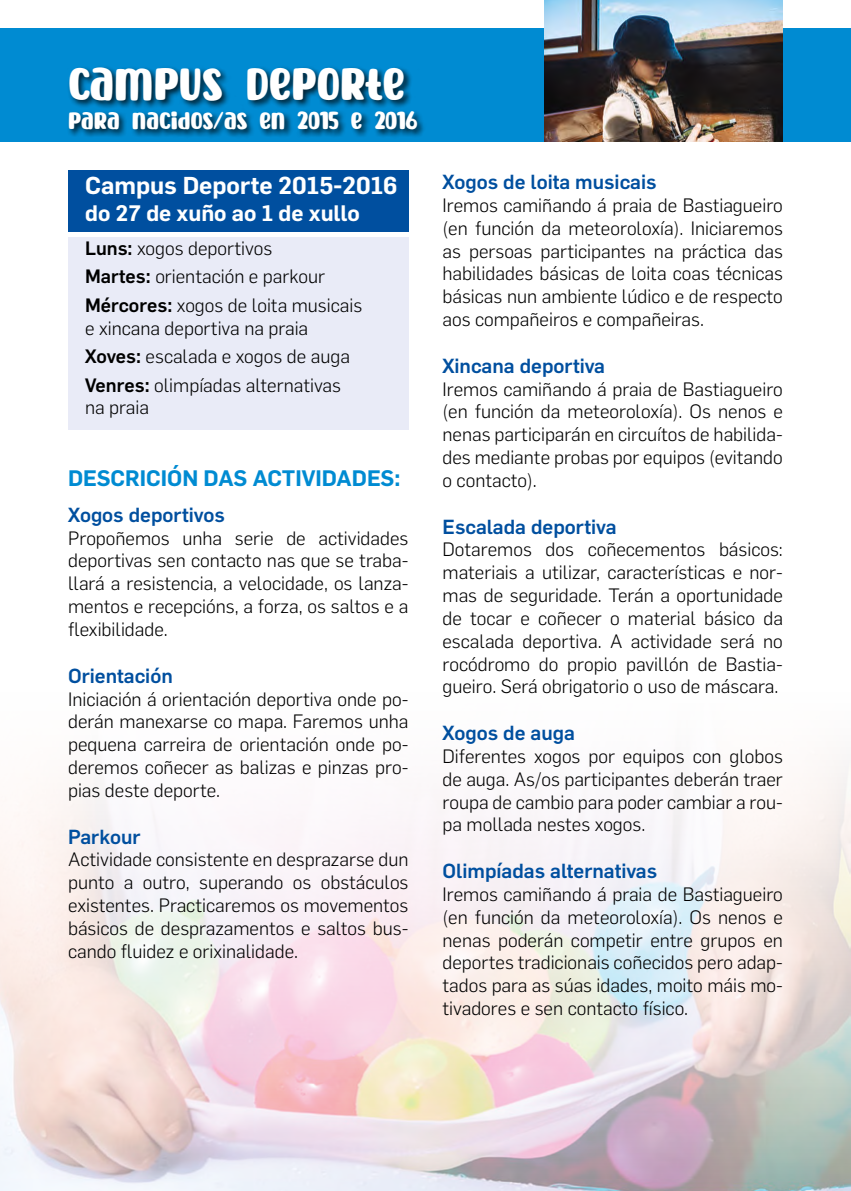
<style>
.page{position:relative;width:851px;height:1191px;background:#fff}
.page>*{position:absolute;margin:0;border:0;box-sizing:border-box;transform-origin:0 0}
.t1{font:46px "Caramel Sweets";color:#fff}
.t2{font:24px "Caramel Sweets";color:#fff}
.t3{font:600 24px "Flama";color:#fff}
.t4{font:600 22px "Flama";color:#008bd2}
.t5{font:600 22px "Flama";color:#fff}
.t6{font:500 20px "Flama";color:#004f9f}
.t7{font:300 19px/22.8px "Flama";color:#000;text-align:justify}
.s1{font-weight:500}
</style>
<div class="page">
<div style="left:0;top:28px;width:850px;height:114px;background:#008bd2"></div>
<img style="left:0;top:766px;width:850px;height:425px">
<div style="left:68px;top:237px;width:340px;height:192px;background:#e9ebf7"></div>
<div style="left:68px;top:170px;width:340px;height:62px;background:#004f9f"></div>
<div style="left:67px;top:66px;width:359px;height:73px;background:#000;opacity:.75"></div>
<img style="left:544px;top:0;width:238px;height:142px">
<h1 class="t1" style="left:68px;top:62px;width:338px">CAMPUS DEPORTE</h1>
<p class="t2" style="left:68px;top:109px;width:351px">PARA NACIDOS/AS EN 2015 E 2016</p>
<p class="t3" style="left:85px;top:168px;width:314px">Campus Deporte 2015-2016</p>
<p class="t5" style="left:85px;top:197px;width:276px">do 27 de xuño ao 1 de xullo</p>
<p class="t7" style="left:85px;top:233px;width:279px;line-height:28.4px;text-align:left"><span class="s1">Luns:</span> xogos deportivos<br><span class="s1">Martes:</span> orientación e parkour<br><span class="s1">Mércores:</span> xogos de loita musicais</p>
<p class="t7" style="left:85px;top:313px;width:266px;line-height:28.4px;text-align:left">e xincana deportiva na praia<br><span class="s1">Xoves:</span> escalada e xogos de auga<br><span class="s1">Venres:</span> olimpíadas alternativas</p>
<p class="t7" style="left:85px;top:395px;width:65px">na praia</p>
<p class="t4" style="left:68px;top:463px;width:334px">DESCRICIÓN DAS ACTIVIDADES:</p>
<p class="t6" style="left:68px;top:500px;width:158px">Xogos deportivos</p>
<p class="t7" style="left:68px;top:525px;width:342px">Propoñemos unha serie de actividades deportivas sen contacto nas que se traba&shy;llará a resistencia, a velocidade, os lanza&shy;mentos e recepcións, a forza, os saltos e a flexibilidade.</p>
<p class="t6" style="left:68px;top:661px;width:106px">Orientación</p>
<p class="t7" style="left:68px;top:686px;width:342px">Iniciación á orientación deportiva onde po&shy;derán manexarse co mapa. Faremos unha pequena carreira de orientación onde po&shy;deremos coñecer as balizas e pinzas pro&shy;pias deste deporte.</p>
<p class="t6" style="left:68px;top:822px;width:74px">Parkour</p>
<p class="t7" style="left:68px;top:847px;width:342px">Actividade consistente en desprazarse dun punto a outro, superando os obstáculos existentes. Practicaremos os movementos básicos de desprazamentos e saltos bus&shy;cando fluidez e orixinalidade.</p>
<p class="t6" style="left:442px;top:168px;width:215px">Xogos de loita musicais</p>
<p class="t7" style="left:442px;top:193px;width:342px">Iremos camiñando á praia de Bastiagueiro (en función da meteoroloxía). Iniciaremos as persoas participantes na práctica das habilidades básicas de loita coas técnicas básicas nun ambiente lúdico e de respecto aos compañeiros e compañeiras.</p>
<p class="t6" style="left:442px;top:351px;width:164px">Xincana deportiva</p>
<p class="t7" style="left:442px;top:376px;width:342px">Iremos camiñando á praia de Bastiagueiro (en función da meteoroloxía). Os nenos e nenas participarán en circuítos de habilida&shy;des mediante probas por equipos (evitando o contacto).</p>
<p class="t6" style="left:442px;top:512px;width:175px">Escalada deportiva</p>
<p class="t7" style="left:442px;top:537px;width:342px">Dotaremos dos coñecementos básicos: materiais a utilizar, características e nor&shy;mas de seguridade. Terán a oportunidade de tocar e coñecer o material básico da escalada deportiva. A actividade será no rocódromo do propio pavillón de Bastia&shy;gueiro. Será obrigatorio o uso de máscara.</p>
<p class="t6" style="left:442px;top:718px;width:134px">Xogos de auga</p>
<p class="t7" style="left:442px;top:744px;width:342px">Diferentes xogos por equipos con globos de auga. As/os participantes deberán traer roupa de cambio para poder cambiar a rou&shy;pa mollada nestes xogos.</p>
<p class="t6" style="left:442px;top:856px;width:216px">Olimpíadas alternativas</p>
<p class="t7" style="left:442px;top:882px;width:342px">Iremos camiñando á praia de Bastiagueiro (en función da meteoroloxía). Os nenos e nenas poderán competir entre grupos en deportes tradicionais coñecidos pero adap&shy;tados para as súas idades, moito máis mo&shy;tivadores e sen contacto físico.</p>
</div>
